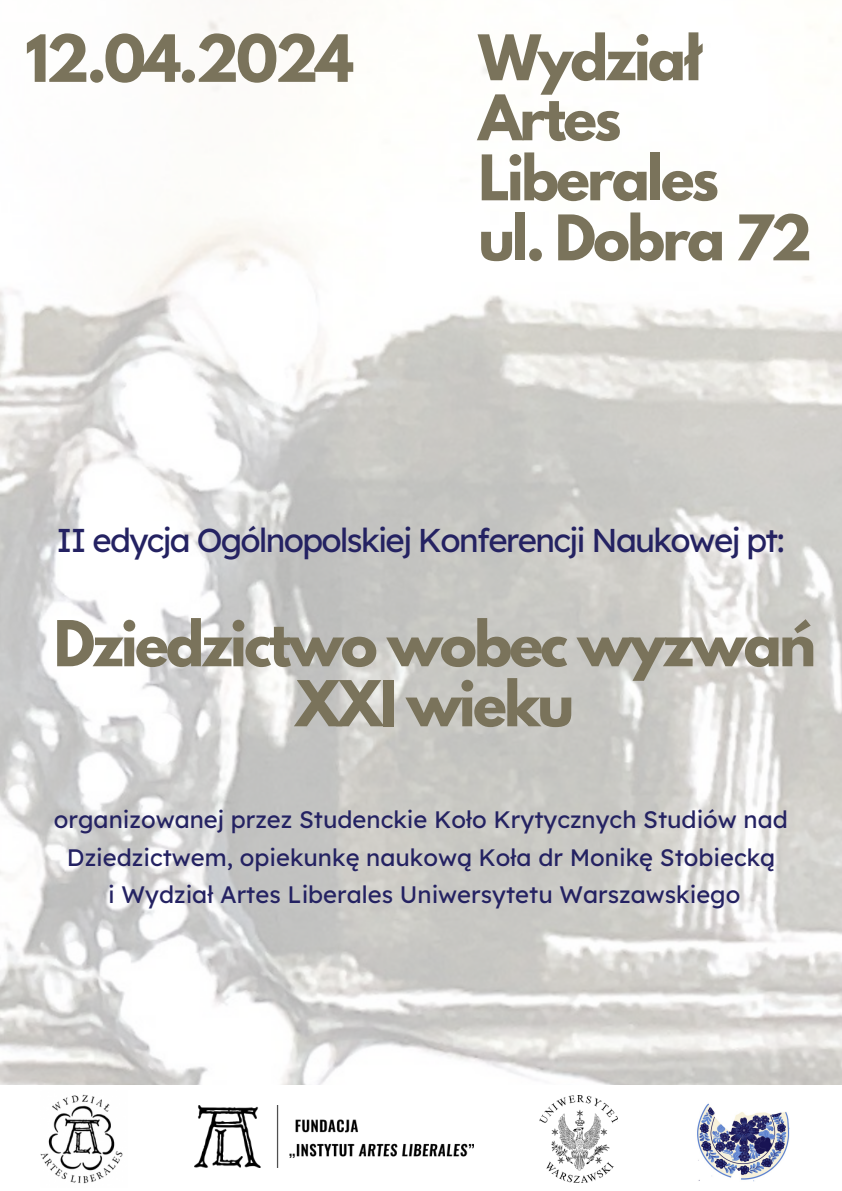
<style>
.page{position:relative;width:842px;height:1191px;background:#fff}
.page>*{position:absolute;margin:0;border:0;box-sizing:border-box;transform-origin:0 0}
.t1{font:700 57.6px "League Spartan";letter-spacing:-.05em;color:#7a735b}
.t2{font:700 56px/60px "League Spartan";letter-spacing:-.05em;color:#7a735b;text-align:center}
.t3{font:700 55.6px/60px "League Spartan";letter-spacing:-.05em;color:#7a735b}
.t4{font:33px "Lexend Deca";letter-spacing:-.05em;color:#242262}
.t5{font:23.8px/37.5px "Lexend Deca";color:#242262;text-align:center}
</style>
<div class="page">
<img style="left:0;top:18px;width:842px;height:1067px">
<img style="left:539px;top:1095px;width:79px;height:87px">
<img style="left:697px;top:1103px;width:93px;height:79px">
<img style="left:41px;top:1094px;width:82px;height:90px">
<img style="left:194px;top:1105px;width:279px;height:61px">
<h1 class="t1" style="left:25px;top:30px;width:330px">12.04.2024</h1>
<p class="t3" style="left:478px;top:35px;width:335px">Wydział<br>Artes<br>Liberales<br>ul. Dobra 72</p>
<p class="t4" style="left:57px;top:519px;width:730px">II edycja Ogólnopolskiej Konferencji Naukowej pt:</p>
<p class="t2" style="left:54px;top:620px;width:764px">Dziedzictwo wobec wyzwań<br>XXI wieku</p>
<h1 class="t5" style="left:54px;top:800px;width:735px">organizowanej przez Studenckie Koło Krytycznych Studiów nad<br>Dziedzictwem, opiekunkę naukową Koła dr Monikę Stobiecką</h1>
<h2 class="t5" style="left:108px;top:875px;width:634px">i Wydział Artes Liberales Uniwersytetu Warszawskiego</h2>
</div>
